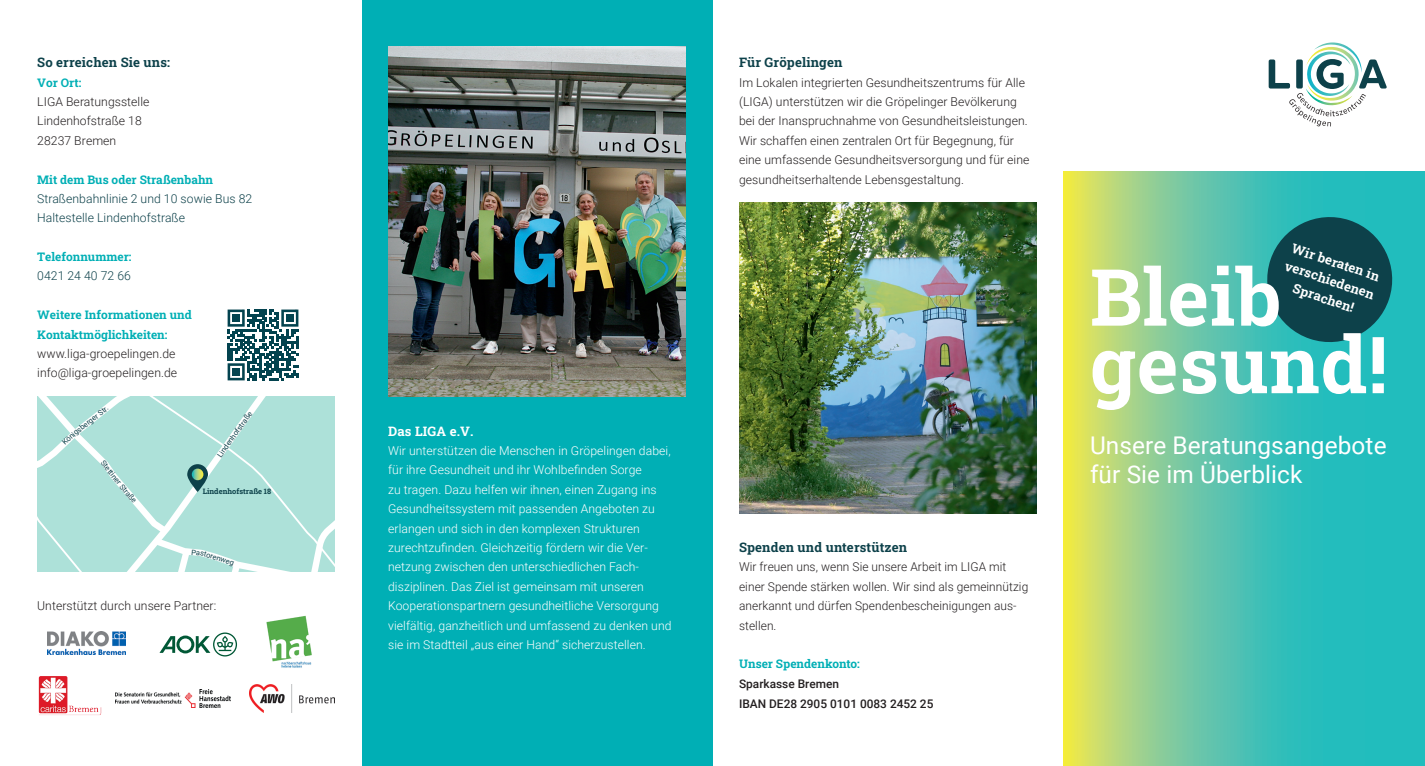
<style>
.page{position:relative;width:1425px;height:766px;background:#fff}
.page>*{position:absolute;margin:0;border:0;box-sizing:border-box;transform-origin:0 0}
.t1{font:78.75px/67.5px "Roboto Slab";letter-spacing:.01em;color:#fff}
.t2{font:24.38px/28.8px "Roboto";letter-spacing:.005em;color:#fff}
.t3{font:13.12px "Roboto Slab";letter-spacing:.01em;color:#0d414a}
.t4{font:13.12px/18.8px "Roboto Slab";letter-spacing:.01em;color:#fff;text-align:center}
.t5{font:300 12.25px/19.4px "Roboto";letter-spacing:.005em;color:#231f20}
.t6{font:300 12.25px/19.4px "Roboto";letter-spacing:.005em;color:#fff}
.t7{font:300 12.25px/19.4px "Roboto";letter-spacing:.005em;color:#0d414a}
.t8{font:11.88px/19.4px "Roboto Slab";color:#00afb5}
.t9{font:500 11.88px/20px "Roboto";color:#231f20}
.t10{font:7.5px "Roboto";color:#0d414a}
.t11{font:7.5px "Roboto Slab";color:#0d414a}
</style>
<div class="page">
<svg style="left:1063px;top:171px;width:361px;height:594px;background:#66c8a1"></svg>
<div style="left:361px;top:0;width:351px;height:765px;background:#00afb5"></div>
<svg style="left:1259px;top:209px;width:140px;height:140px;background:#186f74"></svg>
<img style="left:739px;top:203px;width:297px;height:310px">
<img style="left:388px;top:46px;width:298px;height:350px">
<svg style="left:228px;top:309px;width:70px;height:71px"></svg>
<div style="left:232px;top:314px;width:8px;height:8px;background:#03434f"></div>
<div style="left:286px;top:314px;width:7px;height:8px;background:#03434f"></div>
<div style="left:232px;top:368px;width:8px;height:7px;background:#03434f"></div>
<svg style="left:1268px;top:42px;width:118px;height:84px"></svg>
<img style="left:38px;top:676px;width:64px;height:39px">
<svg style="left:159px;top:632px;width:78px;height:24px"></svg>
<img style="left:249px;top:684px;width:86px;height:28px">
<img style="left:266px;top:615px;width:46px;height:53px">
<img style="left:115px;top:689px;width:116px;height:18px">
<img style="left:48px;top:631px;width:77px;height:22px">
<svg style="left:37px;top:396px;width:298px;height:175px;background:#b4e3db"></svg>
<p class="t3" style="left:37px;top:53px;width:134px">So erreichen Sie uns:</p>
<p class="t8" style="left:37px;top:72px;width:46px">Vor Ort:</p>
<p class="t5" style="left:37px;top:91px;width:114px">LIGA Beratungsstelle<br>Lindenhofstraße 18<br>28237 Bremen</p>
<p class="t8" style="left:37px;top:169px;width:177px">Mit dem Bus oder Straßenbahn</p>
<p class="t7" style="left:37px;top:188px;width:216px">Straßenbahnlinie 2 und 10 sowie Bus 82<br>Haltestelle Lindenhofstraße</p>
<p class="t8" style="left:37px;top:247px;width:96px">Telefonnummer:</p>
<p class="t7" style="left:37px;top:266px;width:95px">0421 24 40 72 66</p>
<p class="t8" style="left:37px;top:305px;width:156px">Weitere Informationen und<br>Kontaktmöglichkeiten:</p>
<p class="t5" style="left:37px;top:343px;width:141px">www.liga-groepelingen.de info@liga-groepelingen.de</p>
<p class="t10" style="left:71px;top:429px;width:44px;rotate:-38deg">gsberger Str.</p>
<p class="t10" style="left:60px;top:439px;width:16px;rotate:-43deg">Köni</p>
<p class="t10" style="left:109px;top:461px;width:19px;rotate:52deg">tettin</p>
<p class="t10" style="left:120px;top:475px;width:32px;rotate:50deg">er Straße</p>
<p class="t10" style="left:215px;top:453px;width:56px;rotate:-55deg">Lindenhofstraße</p>
<p class="t11" style="left:203px;top:486px;width:70px">Lindenhofstraße 18</p>
<p class="t5" style="left:37px;top:595px;width:180px">Unterstützt durch unsere Partner:</p>
<p class="t4" style="left:388px;top:421px;width:87px">Das LIGA e.V.</p>
<p class="t6" style="left:388px;top:440px;width:285px">Wir unterstützen die Menschen in Gröpelingen dabei, für ihre Gesundheit und ihr Wohlbefinden Sorge<br>zu tragen. Dazu helfen wir ihnen, einen Zugang ins Gesundheitssystem mit passenden Angeboten zu erlangen und sich in den komplexen Strukturen zurechtzufinden. Gleichzeitig fördern wir die Ver&shy;netzung zwischen den unterschiedlichen Fach&shy;disziplinen. Das Ziel ist gemeinsam mit unseren Kooperationspartnern gesundheitliche Versorgung vielfältig, ganzheitlich und umfassend zu denken und sie im Stadtteil „aus einer Hand“ sicherzustellen.</p>
<p class="t3" style="left:739px;top:53px;width:105px">Für Gröpelingen</p>
<p class="t5" style="left:739px;top:72px;width:292px">Im Lokalen integrierten Gesundheitszentrums für Alle (LIGA) unterstützen wir die Gröpelinger Bevölkerung bei der Inanspruchnahme von Gesundheitsleistungen.<br>Wir schaffen einen zentralen Ort für Begegnung, für eine umfassende Gesundheitsversorgung und für eine gesundheitserhaltende Lebensgestaltung.</p>
<p class="t3" style="left:739px;top:538px;width:170px">Spenden und unterstützen</p>
<p class="t5" style="left:739px;top:556px;width:291px">Wir freuen uns, wenn Sie unsere Arbeit im LIGA mit einer Spende stärken wollen. Wir sind als gemeinnützig anerkannt und dürfen Spendenbescheinigungen aus&shy;stellen.</p>
<p class="t8" style="left:739px;top:653px;width:122px">Unser Spendenkonto:</p>
<p class="t9" style="left:739px;top:673px;width:196px">Sparkasse Bremen<br>IBAN DE28 2905 0101 0083 2452 25</p>
<p class="t4" style="left:1294px;top:238px;width:95px;rotate:19deg">Wir beraten in verschiedenen<br>Sprachen!</p>
<h1 class="t1" style="left:1090px;top:261px;width:299px">Bleib gesund!</h1>
<h2 class="t2" style="left:1090px;top:430px;width:298px">Unsere Beratungsangebote für Sie im Überblick</h2>
</div>
